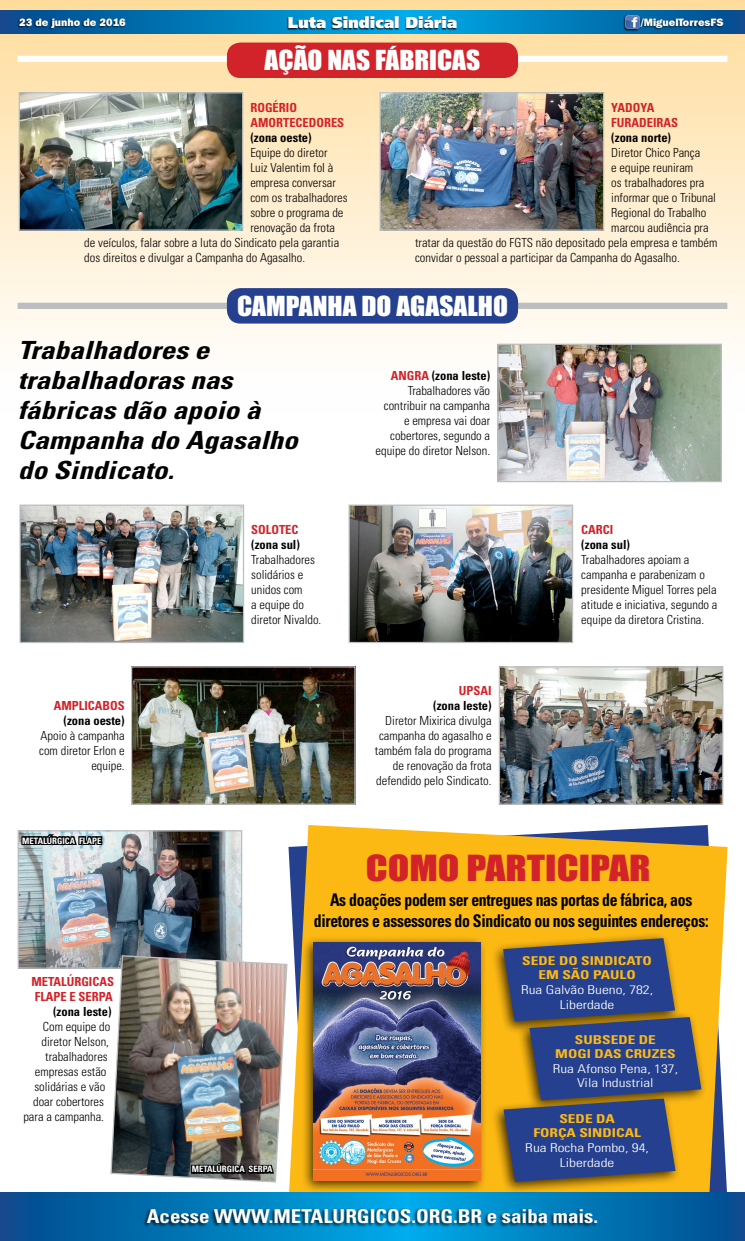
<style>
.page{position:relative;width:745px;height:1241px;background:#fff}
.page>*{position:absolute;margin:0;border:0;box-sizing:border-box;transform-origin:0 0}
.t1{font:33px "Impact";color:#d2232a;scale:1.2 1}
.t2{font:25.25px "Impact";color:#fff;scale:1.08 1}
.t3{font:italic 700 condensed 25px/30px "Univers";color:#000;scale:1.17 1}
.t4{font:700 condensed 19.12px "Univers";color:#fff;scale:1.09 1}
.t5{font:700 condensed 17.5px/21px "Univers";letter-spacing:-.02em;color:#000;text-align:center;scale:.9 1}
.t6{font:900 15.62px "Frutiger";color:#fff}
.t7{font:300 condensed 12.5px/15px "Univers";color:#000;text-align:right}
.t8{font:700 condensed 12.5px/15px "Univers";color:#d2232a}
.t9{font:700 condensed 12.5px "Univers";color:#000}
.t10{font:300 condensed 12.12px/14.6px "Univers";color:#fff;text-align:center;scale:1.26 1}
.t11{font:700 condensed 12.12px/14.6px "Univers";color:#fdb913;text-align:center;scale:1.26 1}
.t12{font:800 10.62px "Franklin Gothic IT Cby BT";color:#fff}
.t13{font:700 condensed 8.75px "Univers";color:#fff}
.s1{font-weight:700;color:#d2232a}
.s2{font-weight:700}
</style>
<div class="page">
<div style="left:0;top:0;width:744px;height:413px;background:linear-gradient(to bottom,#f9d99c,#fff)"></div>
<svg style="left:288px;top:825px;width:439px;height:366px;background:#e9b537"></svg>
<div style="left:18px;top:303px;width:708px;height:6px;background:#bcbec0"></div>
<img style="left:133px;top:668px;width:220px;height:134px">
<div style="left:131px;top:666px;width:224px;height:138px;border:1px solid #bcbec0"></div>
<img style="left:350px;top:506px;width:221px;height:135px">
<div style="left:348px;top:504px;width:225px;height:139px;border:1px solid #bcbec0"></div>
<img style="left:500px;top:668px;width:221px;height:134px">
<div style="left:498px;top:666px;width:225px;height:138px;border:1px solid #bcbec0"></div>
<svg style="left:0;top:11px;width:744px;height:22px;background:#017ab9"></svg>
<div style="left:286px;top:16px;width:170px;height:14px;background:#000;opacity:.75"></div>
<div style="left:17px;top:17px;width:108px;height:13px;background:#000;opacity:.75"></div>
<div style="left:637px;top:17px;width:86px;height:13px;background:#000;opacity:.75"></div>
<div style="left:622px;top:15px;width:17px;height:17px;background:#000;opacity:.75"></div>
<img style="left:625px;top:15px;width:14px;height:14px">
<svg style="left:0;top:1191px;width:744px;height:49px;background:#0374b4"></svg>
<div style="left:143px;top:1207px;width:454px;height:20px;background:#000;opacity:.75"></div>
<div style="left:227px;top:288px;width:290px;height:35px;background:#25408f;border-radius:13px"></div>
<img style="left:21px;top:506px;width:221px;height:135px">
<div style="left:19px;top:504px;width:225px;height:139px;border:1px solid #bcbec0"></div>
<img style="left:20px;top:832px;width:220px;height:134px">
<div style="left:18px;top:830px;width:224px;height:138px;border:1px solid #bcbec0"></div>
<img style="left:499px;top:345px;width:220px;height:135px">
<div style="left:497px;top:343px;width:224px;height:139px;border:1px solid #bcbec0"></div>
<div style="left:490px;top:931px;width:190px;height:103px;background:#000;opacity:.75"></div>
<div style="left:516px;top:1010px;width:191px;height:102px;background:#000;opacity:.75"></div>
<div style="left:490px;top:1091px;width:191px;height:103px;background:#000;opacity:.75"></div>
<svg style="left:502px;top:935px;width:199px;height:249px;background:#585b6a"></svg>
<div style="left:300px;top:934px;width:187px;height:259px;background:#000;opacity:.75"></div>
<img style="left:313px;top:941px;width:167px;height:238px">
<svg style="left:20px;top:830px;width:84px;height:33px;background:#96a1a4"></svg>
<img style="left:381px;top:94px;width:220px;height:135px">
<div style="left:379px;top:92px;width:224px;height:139px;border:1px solid #bcbec0"></div>
<img style="left:21px;top:94px;width:220px;height:135px">
<div style="left:19px;top:92px;width:224px;height:139px;border:1px solid #bcbec0"></div>
<div style="left:18px;top:56px;width:708px;height:6px;background:#fff"></div>
<div style="left:227px;top:43px;width:290px;height:35px;background:#d2232a;border-radius:13px"></div>
<img style="left:110px;top:954px;width:178px;height:228px">
<svg style="left:189px;top:1144px;width:86px;height:48px"></svg>
<p class="t12" style="left:19px;top:15px;width:108px">23 de junho de 2016</p>
<p class="t6" style="left:287px;top:13px;width:171px">Luta Sindical Diária</p>
<p class="t12" style="left:640px;top:15px;width:84px">/MiguelTorresFS</p>
<h2 class="t2" style="left:264px;top:41px;width:201px">AÇÃO NAS FÁBRICAS</h2>
<p class="t8" style="left:250px;top:100px;width:95px">ROGÉRIO<br>AMORTECEDORES</p>
<p class="t9" style="left:250px;top:130px;width:63px">(zona oeste)</p>
<p class="t7" style="left:250px;top:145px;width:79px">Equipe do diretor</p>
<p class="t7" style="left:250px;top:160px;width:84px">Luiz Valentim foI à</p>
<p class="t7" style="left:250px;top:175px;width:87px">empresa conversar</p>
<p class="t7" style="left:250px;top:190px;width:99px">com os trabalhadores</p>
<p class="t7" style="left:250px;top:205px;width:95px">sobre o programa de</p>
<p class="t7" style="left:250px;top:220px;width:86px">renovação da frota</p>
<p class="t7" style="left:84px;top:235px;width:256px">de veículos, falar sobre a luta do Sindicato pela garantia</p>
<p class="t7" style="left:84px;top:250px;width:222px">dos direitos e divulgar a Campanha do Agasalho.</p>
<p class="t8" style="left:611px;top:100px;width:68px">YADOYA<br>FURADEIRAS</p>
<p class="t9" style="left:611px;top:130px;width:61px">(zona norte)</p>
<p class="t7" style="left:611px;top:145px;width:90px">Diretor Chico Pança</p>
<p class="t7" style="left:611px;top:160px;width:83px">e equipe reuniram</p>
<p class="t7" style="left:611px;top:175px;width:94px">os trabalhadores pra</p>
<p class="t7" style="left:611px;top:190px;width:106px">informar que o Tribunal</p>
<p class="t7" style="left:611px;top:205px;width:96px">Regional do Trabalho</p>
<p class="t7" style="left:611px;top:220px;width:99px">marcou audiência pra</p>
<p class="t7" style="left:415px;top:235px;width:303px">tratar da questão do FGTS não depositado pela empresa e também</p>
<p class="t7" style="left:415px;top:250px;width:266px">convidar o pessoal a participar da Campanha do Agasalho.</p>
<h2 class="t2" style="left:237px;top:286px;width:252px">CAMPANHA DO AGASALHO</h2>
<h3 class="t3" style="left:18px;top:334px;width:241px">Trabalhadores e trabalhadoras nas fábricas dão apoio à<br>Campanha do Agasalho do Sindicato.</h3>
<p class="t7" style="left:375px;top:368px;width:116px"><span class="s1">ANGRA</span> <span class="s2">(zona leste)<br></span>Trabalhadores vão contribuir na campanha e empresa vai doar cobertores, segundo a equipe do diretor Nelson.</p>
<p class="t8" style="left:54px;top:698px;width:72px">AMPLICABOS</p>
<p class="t9" style="left:63px;top:713px;width:63px">(zona oeste)</p>
<p class="t7" style="left:39px;top:728px;width:87px">Apoio à campanha com diretor Erlon e equipe.</p>
<p class="t13" style="left:22px;top:835px;width:81px">METALÚRGICA FLAPE</p>
<p class="t8" style="left:251px;top:521px;width:49px">SOLOTEC</p>
<p class="t9" style="left:251px;top:536px;width:50px">(zona sul)</p>
<p class="t7" style="left:251px;top:551px;width:72px;text-align:left">Trabalhadores solidários e unidos com<br>a equipe do diretor Nivaldo.</p>
<p class="t8" style="left:458px;top:683px;width:34px">UPSAI</p>
<p class="t9" style="left:433px;top:698px;width:60px">(zona leste)</p>
<p class="t7" style="left:374px;top:713px;width:118px">Diretor Mixirica divulga campanha do agasalho e também fala do programa de renovação da frota defendido pelo Sindicato.</p>
<p class="t8" style="left:581px;top:521px;width:33px">CARCI</p>
<p class="t9" style="left:581px;top:536px;width:50px">(zona sul)</p>
<p class="t7" style="left:581px;top:551px;width:138px;text-align:left">Trabalhadores apoiam a campanha e parabenizam o presidente Miguel Torres pela atitude e iniciativa, segundo a equipe da diretora Cristina.</p>
<h1 class="t1" style="left:365px;top:842px;width:239px">COMO PARTICIPAR</h1>
<p class="t8" style="left:31px;top:973px;width:84px">METALÚRGICAS<br>FLAPE E SERPA</p>
<p class="t9" style="left:53px;top:1003px;width:60px">(zona leste)</p>
<p class="t7" style="left:43px;top:1018px;width:69px">Com equipe do</p>
<p class="t7" style="left:42px;top:1033px;width:69px">diretor Nelson,</p>
<p class="t7" style="left:45px;top:1048px;width:64px">trabalhadores</p>
<p class="t7" style="left:35px;top:1063px;width:73px">empresas estão</p>
<p class="t7" style="left:34px;top:1078px;width:72px">solidárias e vão</p>
<p class="t7" style="left:33px;top:1093px;width:72px">doar cobertores</p>
<p class="t7" style="left:23px;top:1108px;width:82px">para a campanha.</p>
<p class="t13" style="left:191px;top:1163px;width:82px">METALÚRGICA SERPA</p>
<h3 class="t5" style="left:313px;top:889px;width:440px">As doações podem ser entregues nas portas de fábrica, aos diretores e assessores do Sindicato ou nos seguintes endereços:</h3>
<p class="t11" style="left:522px;top:952px;width:104px">SEDE DO SINDICATO<br>EM SÃO PAULO</p>
<p class="t10" style="left:520px;top:981px;width:106px">Rua Galvão Bueno, 782,<br>Liberdade</p>
<p class="t11" style="left:555px;top:1031px;width:97px">SUBSEDE DE<br>MOGI DAS CRUZES</p>
<p class="t10" style="left:552px;top:1060px;width:101px">Rua Afonso Pena, 137,<br>Vila Industrial</p>
<p class="t11" style="left:533px;top:1110px;width:87px">SEDE DA<br>FORÇA SINDICAL</p>
<p class="t10" style="left:525px;top:1139px;width:99px">Rua Rocha Pombo, 94,<br>Liberdade</p>
<h3 class="t4" style="left:147px;top:1203px;width:415px">Acesse WWW.METALURGICOS.ORG.BR e saiba mais.</h3>
</div>
